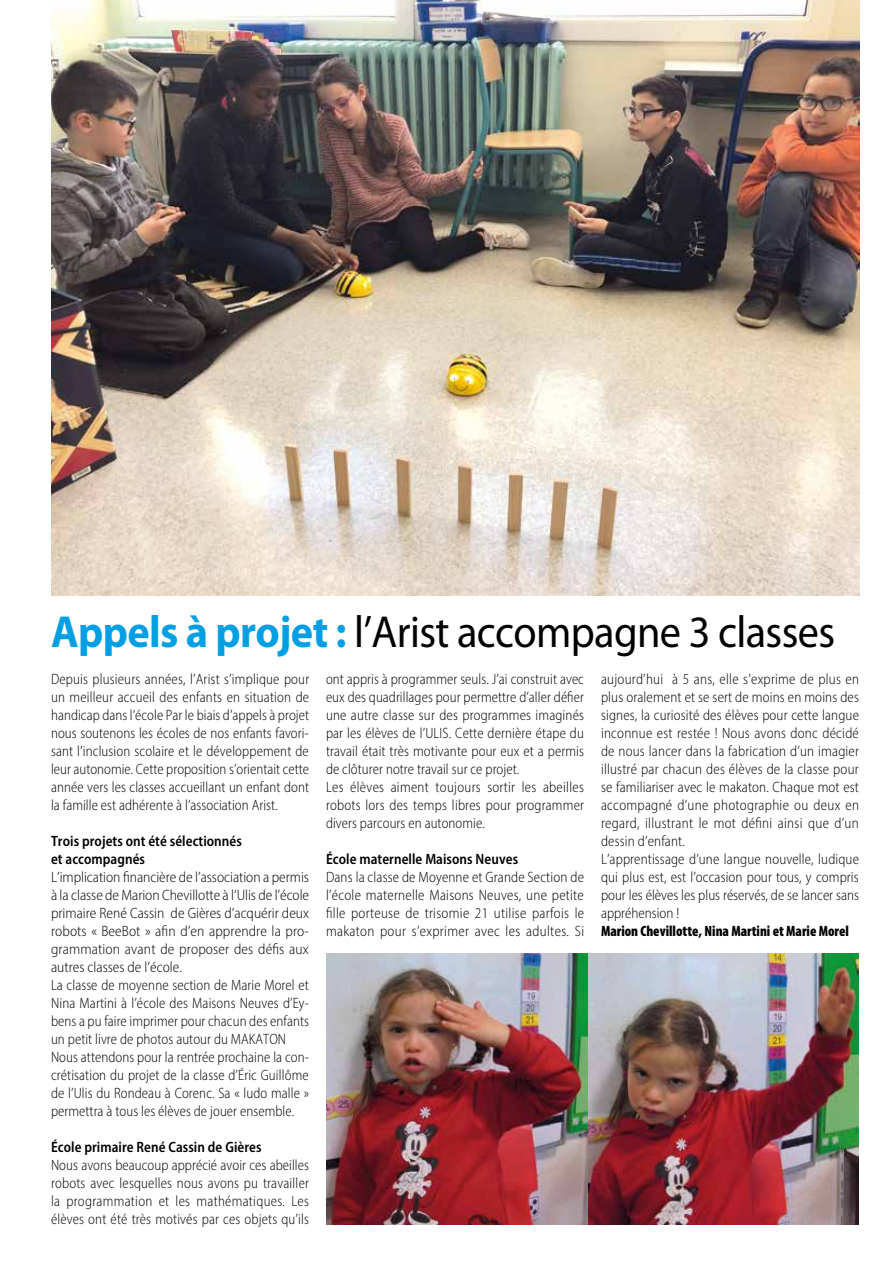
<style>
.page{position:relative;width:893px;height:1263px;background:#fff}
.page>*{position:absolute;margin:0;border:0;box-sizing:border-box;transform-origin:0 0}
.t1{font:45px "Myriad Pro";letter-spacing:-.015em;color:#000;scale:.94 1}
.t2{font:300 semi-condensed 15px/18px "Myriad Pro";letter-spacing:.01em;color:#000;text-align:justify;scale:.95 1}
.t3{font:300 semi-condensed 15px/18px "Myriad Pro";letter-spacing:.01em;color:#000;text-align:justify;scale:.96 1}
.t4{font:300 semi-condensed 15px/18px "Myriad Pro";letter-spacing:.01em;color:#000}
.t5{font:600 semi-condensed 15px/18px "Myriad Pro";letter-spacing:.005em;color:#000;scale:.95 1}
.t6{font:900 condensed 15px "Myriad Pro";color:#000;scale:.96 1}
.s1{font-weight:700;color:#009fe3}
</style>
<div class="page">
<img style="left:51px;top:0;width:808px;height:596px">
<img style="left:326px;top:953px;width:533px;height:272px">
<h1 class="t1" style="left:51px;top:608px;width:836px"><span class="s1">Appels à projet :</span> l’Arist accompagne 3 classes</h1>
<p class="t2" style="left:51px;top:670px;width:273px">Depuis plusieurs années, l’Arist s’implique pour un meilleur accueil des enfants en situation de handicap dans l’école Par le biais d’appels à projet nous soutenons les écoles de nos enfants favori&shy;sant l’inclusion scolaire et le développement de leur autonomie. Cette proposition s’orientait cette année vers les classes accueillant un enfant dont la famille est adhérente à l’association Arist.</p>
<p class="t5" style="left:51px;top:832px;width:202px">Trois projets ont été sélectionnés et accompagnés</p>
<p class="t4" style="left:51px;top:868px;width:260px">L’implication financière de l’association a permis à la classe de Marion Chevillotte à l’Ulis de l’école primaire René Cassin de Gières d’acquérir deux robots « BeeBot » afin d’en apprendre la pro&shy;grammation avant de proposer des défis aux autres classes de l’école.<br>La classe de moyenne section de Marie Morel et Nina Martini à l’école des Maisons Neuves d’Ey&shy;bens a pu faire imprimer pour chacun des enfants un petit livre de photos autour du MAKATON Nous attendons pour la rentrée prochaine la con&shy;crétisation du projet de la classe d’Éric Guillôme de l’Ulis du Rondeau à Corenc. Sa « ludo malle » permettra à tous les élèves de jouer ensemble.</p>
<p class="t5" style="left:51px;top:1138px;width:223px">École primaire René Cassin de Gières</p>
<p class="t2" style="left:51px;top:1156px;width:273px">Nous avons beaucoup apprécié avoir ces abeilles robots avec lesquelles nous avons pu travailler la programmation et les mathématiques. Les élèves ont été très motivés par ces objets qu’ils</p>
<p class="t2" style="left:326px;top:670px;width:273px;text-align:left">ont appris à programmer seuls. J’ai construit avec eux des quadrillages pour permettre d’aller défier une autre classe sur des programmes imaginés par les élèves de l’ULIS. Cette dernière étape du travail était très motivante pour eux et a permis de clôturer notre travail sur ce projet.<br>Les élèves aiment toujours sortir les abeilles robots lors des temps libres pour programmer divers parcours en autonomie.</p>
<p class="t5" style="left:326px;top:850px;width:204px">École maternelle Maisons Neuves</p>
<p class="t3" style="left:326px;top:868px;width:270px">Dans la classe de Moyenne et Grande Section de l’école maternelle Maisons Neuves, une petite fille porteuse de trisomie 21 utilise parfois le makaton pour s’exprimer avec les adultes. Si</p>
<p class="t3" style="left:601px;top:670px;width:270px;text-align:left">aujourd’hui à 5 ans, elle s’exprime de plus en plus oralement et se sert de moins en moins des signes, la curiosité des élèves pour cette langue inconnue est restée ! Nous avons donc décidé de nous lancer dans la fabrication d’un imagier illustré par chacun des élèves de la classe pour se familiariser avec le makaton. Chaque mot est accompagné d’une photographie ou deux en regard, illustrant le mot défini ainsi que d’un dessin d’enfant.<br>L’apprentissage d’une langue nouvelle, ludique qui plus est, est l’occasion pour tous, y compris pour les élèves les plus réservés, de se lancer sans appréhension !</p>
<p class="t6" style="left:601px;top:921px;width:260px">Marion Chevillotte, Nina Martini et Marie Morel</p>
</div>
